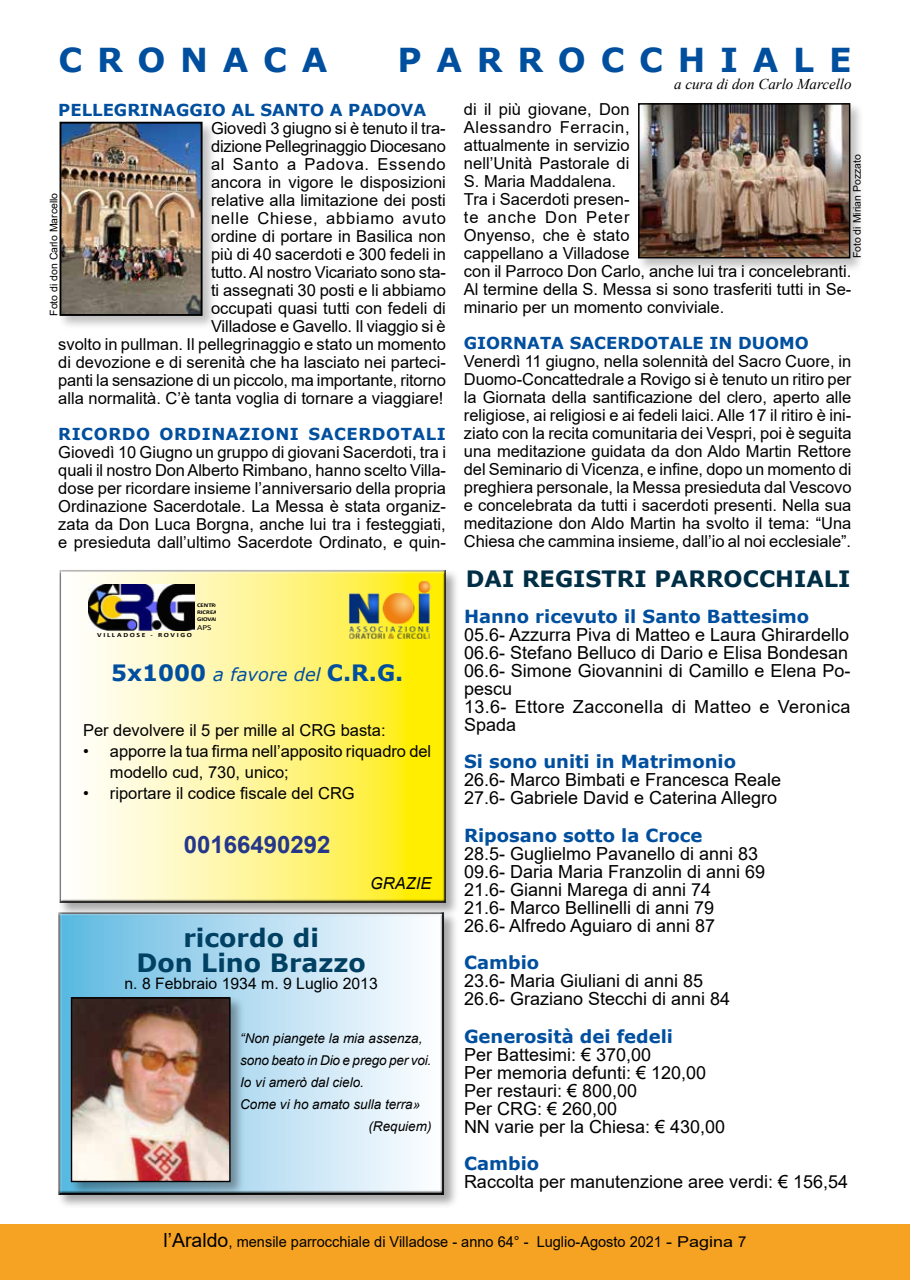
<style>
.page{position:relative;width:910px;height:1280px;background:#fff}
.page>*{position:absolute;margin:0;border:0;box-sizing:border-box;transform-origin:0 0}
.t1{font:700 33px "Verdana";letter-spacing:.445em;color:#004f9f}
.t2{font:700 25.2px/25.2px "Verdana";color:#004062;text-align:center}
.t3{font:700 24px "Arial";color:#25378b}
.t4{font:700 22.5px "Verdana";color:#002e45}
.t5{font:700 22.5px "Verdana";color:#004f9f}
.t6{font:18px/18px "Arial";color:#000}
.t7{font:700 18px "Verdana";color:#004f9f}
.t8{font:16.5px/18px "Arial";color:#000;text-align:justify}
.t9{font:700 16.5px "Verdana";color:#004f9f}
.t10{font:700 16.5px "Verdana";letter-spacing:.035em;color:#004f9f}
.t11{font:italic 16.5px "Arial";color:#000}
.t12{font:15.75px "Arial";color:#000}
.t13{font:15px "Arial";color:#000}
.t14{font:italic 15px "Times New Roman";color:#000}
.t15{font:italic 13.5px "Arial";color:#000}
.t16{font:10.5px "Arial";color:#000}
.t17{font:7.8px "Calibri";color:#000;scale:1.19 1}
.t18{font:700 6.3px "Calibri";letter-spacing:.215em;color:#000;scale:1.19 1}
.t19{font:700 5.7px/6.9px "Calibri";letter-spacing:-.005em;color:#000;scale:1.19 1}
.s1{font-weight:400;font-style:italic;font-size:18px}
.s2{font-size:19.5px}
</style>
<div class="page">
<div style="left:0;top:1224px;width:910px;height:56px;background:#f6a324"></div>
<div style="left:636px;top:101px;width:229px;height:172px;background:#000;opacity:.25"></div>
<img style="left:641px;top:106px;width:206px;height:149px">
<div style="left:638px;top:103px;width:212px;height:155px;border:2px solid #000"></div>
<div style="left:56px;top:910px;width:403px;height:299px;background:#000;opacity:.35"></div>
<div style="left:57px;top:911px;width:389px;height:284px;background:#000;opacity:.75"></div>
<div style="left:69px;top:995px;width:176px;height:202px;background:#000;opacity:.35"></div>
<img style="left:73px;top:999px;width:156px;height:181px">
<div style="left:71px;top:997px;width:160px;height:185px;border:1px solid #000"></div>
<div style="left:58px;top:568px;width:403px;height:349px;background:#000;opacity:.35"></div>
<div style="left:56px;top:569px;width:392px;height:335px;background:#000;opacity:.75"></div>
<img style="left:347px;top:580px;width:84px;height:60px">
<img style="left:89px;top:585px;width:105px;height:46px">
<div style="left:58px;top:120px;width:159px;height:210px;background:#000;opacity:.25"></div>
<img style="left:63px;top:125px;width:137px;height:188px">
<div style="left:60px;top:122px;width:143px;height:194px;border:2px solid #000"></div>
<h1 class="t1" style="left:58px;top:37px;width:271px">CRONACA</h1>
<h1 class="t1" style="left:398px;top:37px;width:455px">PARROCCHIALE</h1>
<p class="t14" style="left:674px;top:73px;width:179px">a cura di don Carlo Marcello</p>
<p class="t9" style="left:58px;top:98px;width:370px">PELLEGRINAGGIO AL SANTO A PADOVA</p>
<p class="t8" style="left:58px;top:119px;width:389px;text-align:right">Giovedì 3 giugno si è tenuto il tra-<br>dizione Pellegrinaggio Diocesano<br>al Santo a Padova. Essendo<br>ancora in vigore le disposizioni<br>relative alla limitazione dei posti<br>nelle Chiese, abbiamo avuto<br>ordine di portare in Basilica non<br>più di 40 sacerdoti e 300 fedeli in<br>tutto. Al nostro Vicariato sono sta-<br>ti assegnati 30 posti e li abbiamo<br>occupati quasi tutti con fedeli di<br>Villadose e Gavello. Il viaggio si è<br>svolto in pullman. Il pellegrinaggio e stato un momento di devozione e di serenità che ha lasciato nei parteci&shy;panti la sensazione di un piccolo, ma importante, ritorno alla normalità. C’è tanta voglia di tornare a viaggiare!</p>
<p class="t10" style="left:58px;top:422px;width:389px">RICORDO ORDINAZIONI SACERDOTALI</p>
<p class="t8" style="left:58px;top:443px;width:389px">Giovedì 10 Giugno un gruppo di giovani Sacerdoti, tra i quali il nostro Don Alberto Rimbano, hanno scelto Villa&shy;dose per ricordare insieme l’anniversario della propria Ordinazione Sacerdotale. La Messa è stata organiz&shy;zata da Don Luca Borgna, anche lui tra i festeggiati, e presieduta dall’ultimo Sacerdote Ordinato, e quin-</p>
<p class="t8" style="left:464px;top:100px;width:389px;text-align:left">di il più giovane, Don<br>Alessandro Ferracin,<br>attualmente in servizio<br>nell’Unità Pastorale di<br>S. Maria Maddalena.<br>Tra i Sacerdoti presen-<br>te anche Don Peter<br>Onyenso, che è stato<br>cappellano a Villadose<br>con il Parroco Don Carlo, anche lui tra i concelebranti.<br>Al termine della S. Messa si sono trasferiti tutti in Se&shy;minario per un momento conviviale.</p>
<p class="t9" style="left:464px;top:331px;width:347px">GIORNATA SACERDOTALE IN DUOMO</p>
<p class="t8" style="left:464px;top:352px;width:389px">Venerdì 11 giugno, nella solennità del Sacro Cuore, in Duomo-Concattedrale a Rovigo si è tenuto un ritiro per la Giornata della santificazione del clero, aperto alle religiose, ai religiosi e ai fedeli laici. Alle 17 il ritiro è ini&shy;ziato con la recita comunitaria dei Vespri, poi è seguita una meditazione guidata da don Aldo Martin Rettore del Seminario di Vicenza, e infine, dopo un momento di preghiera personale, la Messa presieduta dal Vescovo e concelebrata da tutti i sacerdoti presenti. Nella sua meditazione don Aldo Martin ha svolto il tema: “Una Chiesa che cammina insieme, dall’io al noi ecclesiale”.</p>
<p class="t16" style="left:850px;top:258px;width:106px;rotate:-90deg">Foto di Mirian Pozzato</p>
<p class="t16" style="left:47px;top:316px;width:125px;rotate:-90deg">Foto di don Carlo Marcello</p>
<p class="t19" style="left:197px;top:602px;width:30px">CENTRO<br>RICREATIVO<br>GIOVANILE</p>
<p class="t17" style="left:197px;top:622px;width:14px">APS</p>
<p class="t18" style="left:97px;top:631px;width:81px">VILLADOSE - ROVIGO</p>
<h3 class="t5" style="left:111px;top:656px;width:294px">5x1000 <span class="s1">a favore del</span> C.R.G.</h3>
<p class="t8" style="left:83px;top:721px;width:304px">Per devolvere il 5 per mille al CRG basta:</p>
<p class="t8" style="left:110px;top:741px;width:323px;line-height:21px;text-indent:-27px">• apporre la tua firma nell’apposito riquadro del modello cud, 730, unico;</p>
<p class="t8" style="left:83px;top:784px;width:273px">• riportare il codice fiscale del CRG</p>
<h3 class="t3" style="left:184px;top:828px;width:148px">00166490292</h3>
<p class="t11" style="left:370px;top:873px;width:63px">GRAZIE</p>
<h2 class="t2" style="left:136px;top:924px;width:231px">ricordo di<br>Don Lino Brazzo</h2>
<p class="t12" style="left:125px;top:973px;width:255px">n. 8 Febbraio 1934 m. 9 Luglio 2013</p>
<p class="t15" style="left:240px;top:1029px;width:184px">“Non piangete la mia assenza,</p>
<p class="t15" style="left:240px;top:1052px;width:193px">sono beato in Dio e prego per voi.</p>
<p class="t15" style="left:240px;top:1074px;width:125px">Io vi amerò dal cielo.</p>
<p class="t15" style="left:240px;top:1096px;width:182px">Come vi ho amato sulla terra»</p>
<p class="t15" style="left:368px;top:1118px;width:65px">(Requiem)</p>
<h3 class="t4" style="left:466px;top:563px;width:386px">DAI REGISTRI PARROCCHIALI</h3>
<p class="t7" style="left:464px;top:604px;width:347px">Hanno ricevuto il Santo Battesimo</p>
<p class="t6" style="left:464px;top:625px;width:388px">05.6- Azzurra Piva di Matteo e Laura Ghirardello 06.6- Stefano Belluco di Dario e Elisa Bondesan 06.6- Simone Giovannini di Camillo e Elena Po&shy;pescu<br>13.6- Ettore Zacconella di Matteo e Veronica Spada</p>
<p class="t7" style="left:464px;top:749px;width:274px">Si sono uniti in Matrimonio</p>
<p class="t6" style="left:464px;top:771px;width:319px">26.6- Marco Bimbati e Francesca Reale<br>27.6- Gabriele David e Caterina Allegro</p>
<p class="t7" style="left:464px;top:823px;width:240px">Riposano sotto la Croce</p>
<p class="t6" style="left:464px;top:844px;width:303px">28.5- Guglielmo Pavanello di anni 83<br>09.6- Daria Maria Franzolin di anni 69<br>21.6- Gianni Marega di anni 74<br>21.6- Marco Bellinelli di anni 79<br>26.6- Alfredo Aguiaro di anni 87</p>
<p class="t7" style="left:464px;top:950px;width:77px">Cambio</p>
<p class="t6" style="left:464px;top:972px;width:268px">23.6- Maria Giuliani di anni 85<br>26.6- Graziano Stecchi di anni 84</p>
<p class="t7" style="left:464px;top:1024px;width:211px">Generosità dei fedeli</p>
<p class="t6" style="left:464px;top:1045px;width:263px">Per Battesimi: € 370,00<br>Per memoria defunti: € 120,00<br>Per restauri: € 800,00<br>Per CRG: € 260,00<br>NN varie per la Chiesa: € 430,00</p>
<p class="t7" style="left:464px;top:1151px;width:77px">Cambio</p>
<p class="t6" style="left:464px;top:1173px;width:386px">Raccolta per manutenzione aree verdi: € 156,54</p>
<p class="t13" style="left:163px;top:1232px;width:585px"><span class="s2">l’Araldo</span>, mensile parrocchiale di Villadose - anno 64° - Luglio-Agosto 2021 - Pagina 7</p>
</div>
